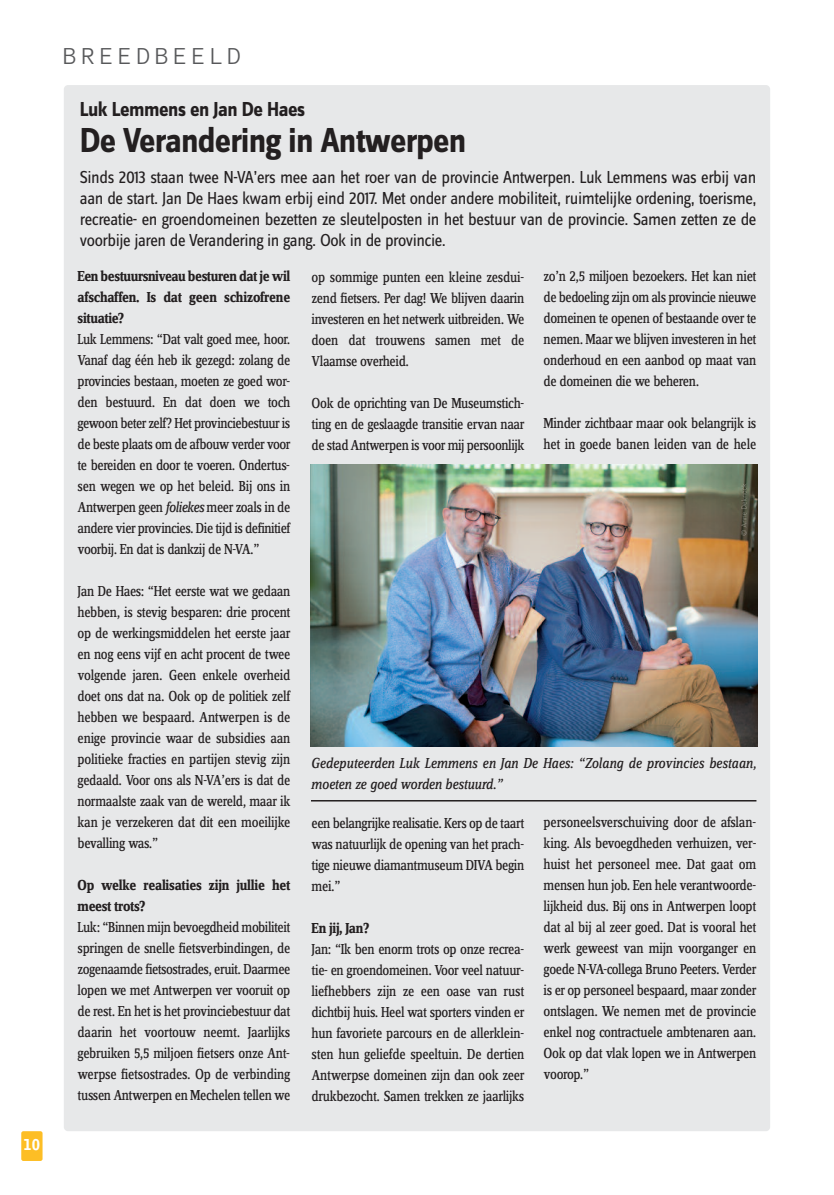
<style>
.page{position:relative;width:834px;height:1195px;background:#fff}
.page>*{position:absolute;margin:0;border:0;box-sizing:border-box;transform-origin:0 0}
.t1{font:700 36px "Zine Sans Dis";letter-spacing:-.025em;color:#231f20;scale:.95 1}
.t2{font:300 24px "Bell Gothic Std";letter-spacing:.1em;color:#57585a}
.t3{font:700 21px "Zine Sans Dis";letter-spacing:-.025em;color:#231f20;scale:.95 1}
.t4{font:18px/21px "Zine Sans Dis";letter-spacing:-.025em;color:#231f20;text-align:justify;scale:.95 1}
.t5{font:15px/21px "Zine Serif Dis";letter-spacing:-.025em;color:#231f20;text-align:justify;scale:.95 1}
.t6{font:700 15px/21px "Zine Serif Dis";letter-spacing:-.025em;color:#231f20;text-align:justify;scale:.95 1}
.t7{font:italic 15px/21px "Zine Serif Dis";letter-spacing:-.015em;color:#231f20}
.t8{font:900 15px "Bell Gothic Std";color:#fff}
.s1{font-style:italic}
</style>
<div class="page">
<div style="left:21px;top:1131px;width:22px;height:30px;background:#fdbe25;border-radius:2px"></div>
<div style="left:64px;top:85px;width:706px;height:1046px;background:#e7e8e9;border-radius:4px"></div>
<img style="left:311px;top:464px;width:446px;height:282px">
<img style="left:741px;top:483px;width:5px;height:52px">
<hr style="left:311px;top:800px;width:445px;height:1px;background:#231f20">
<p class="t8" style="left:24px;top:1139px;width:18px">10</p>
<h2 class="t2" style="left:61px;top:47px;width:182px">BREEDBEELD</h2>
<h3 class="t3" style="left:80px;top:102px;width:239px">Luk Lemmens en Jan De Haes</h3>
<h1 class="t1" style="left:80px;top:128px;width:408px">De Verandering in Antwerpen</h1>
<p class="t4" style="left:80px;top:168px;width:713px">Sinds 2013 staan twee N-VA’ers mee aan het roer van de provincie Antwerpen. Luk Lemmens was erbij van aan de start. Jan De Haes kwam erbij eind 2017. Met onder andere mobiliteit, ruimtelijke ordening, toerisme, recreatie- en groendomeinen bezetten ze sleutelposten in het bestuur van de provincie. Samen zetten ze de voorbije jaren de Verandering in gang. Ook in de provincie.</p>
<p class="t6" style="left:78px;top:267px;width:225px">Een bestuursniveau besturen dat je wil afschaffen. Is dat geen schizofrene situatie?</p>
<p class="t5" style="left:78px;top:330px;width:226px">Luk Lemmens: “Dat valt goed mee, hoor.<br>Vanaf dag één heb ik gezegd: zolang de provincies bestaan, moeten ze goed wor&shy;den bestuurd. En dat doen we toch gewoon beter zelf? Het provinciebestuur is de beste plaats om de afbouw verdervoor te bereiden en door te voeren. Ondertus&shy;sen wegen we op het beleid. Bij ons in Antwerpen geen <span class="s1">foliekes</span> meer zoals in de andere vier provincies. Die tijd is definitief voorbij. En dat is dankzij de N-VA.”</p>
<p class="t5" style="left:78px;top:582px;width:226px">Jan De Haes: “Het eerste wat we gedaan hebben, is stevig besparen: drie procent op de werkingsmiddelen het eerste jaar en nog eens vijf en acht procent de twee volgende jaren. Geen enkele overheid doet ons dat na. Ook op de politiek zelf hebben we bespaard. Antwerpen is de enige provincie waar de subsidies aan politieke fracties en partijen stevig zijn gedaald. Voor ons als N-VA’ers is dat de normaalste zaak van de wereld, maar ik kan je verzekeren dat dit een moeilijke bevalling was.”</p>
<p class="t6" style="left:78px;top:876px;width:225px">Op welke realisaties zijn jullie het meest trots?</p>
<p class="t5" style="left:78px;top:918px;width:225px">Luk: “Binnen mijn bevoegdheid mobiliteit springen de snelle fietsverbindingen, de zogenaamde fietsostrades, eruit. Daarmee lopen we met Antwerpen ver vooruit op de rest. En het is het provinciebestuur dat daarin het voortouw neemt. Jaarlijks gebruiken 5,5 miljoen fietsers onze Ant&shy;werpse fietsostrades. Op de verbinding tussen Antwerpen en Mechelen tellen we</p>
<p class="t5" style="left:311px;top:268px;width:225px">op sommige punten een kleine zesdui&shy;zend fietsers. Per dag! We blijven daarin investeren en het netwerk uitbreiden. We doen dat trouwens samen met de Vlaamse overheid.</p>
<p class="t5" style="left:311px;top:394px;width:226px">Ook de oprichting van De Museumstich&shy;ting en de geslaagde transitie ervan naar de stad Antwerpen is voor mij persoonlijk</p>
<p class="t5" style="left:543px;top:267px;width:225px">zo’n 2,5 miljoen bezoekers. Het kan niet de bedoeling zijn om als provincie nieuwe domeinen te openen of bestaande over te nemen. Maar we blijven investeren in het onderhoud en een aanbod op maat van de domeinen die we beheren.</p>
<p class="t5" style="left:543px;top:414px;width:225px">Minder zichtbaar maar ook belangrijk is het in goede banen leiden van de hele</p>
<p class="t7" style="left:311px;top:754px;width:447px">Gedeputeerden Luk Lemmens en Jan De Haes: “Zolang de provincies bestaan, moeten ze goed worden bestuurd.”</p>
<p class="t5" style="left:311px;top:814px;width:225px">een belangrijke realisatie. Kers op de taart was natuurlijk de opening van het prach&shy;tige nieuwe diamantmuseum DIVA begin mei.”</p>
<p class="t6" style="left:311px;top:919px;width:62px">En jij, Jan?</p>
<p class="t5" style="left:311px;top:940px;width:226px">Jan: “Ik ben enorm trots op onze recrea&shy;tie- en groendomeinen. Voor veel natuur&shy;liefhebbers zijn ze een oase van rust dichtbij huis. Heel wat sporters vinden er hun favoriete parcours en de allerklein&shy;sten hun geliefde speeltuin. De dertien Antwerpse domeinen zijn dan ook zeer drukbezocht. Samen trekken ze jaarlijks</p>
<p class="t5" style="left:543px;top:813px;width:226px">personeelsverschuiving door de afslan&shy;king. Als bevoegdheden verhuizen, ver&shy;huist het personeel mee. Dat gaat om mensen hun job. Een hele verantwoorde&shy;lijkheid dus. Bij ons in Antwerpen loopt dat al bij al zeer goed. Dat is vooral het werk geweest van mijn voorganger en goede N-VA-collega Bruno Peeters. Verder is er op personeel bespaard, maar zonder ontslagen. We nemen met de provincie enkel nog contractuele ambtenaren aan.<br>Ook op dat vlak lopen we in Antwerpen voorop.”</p>
</div>
